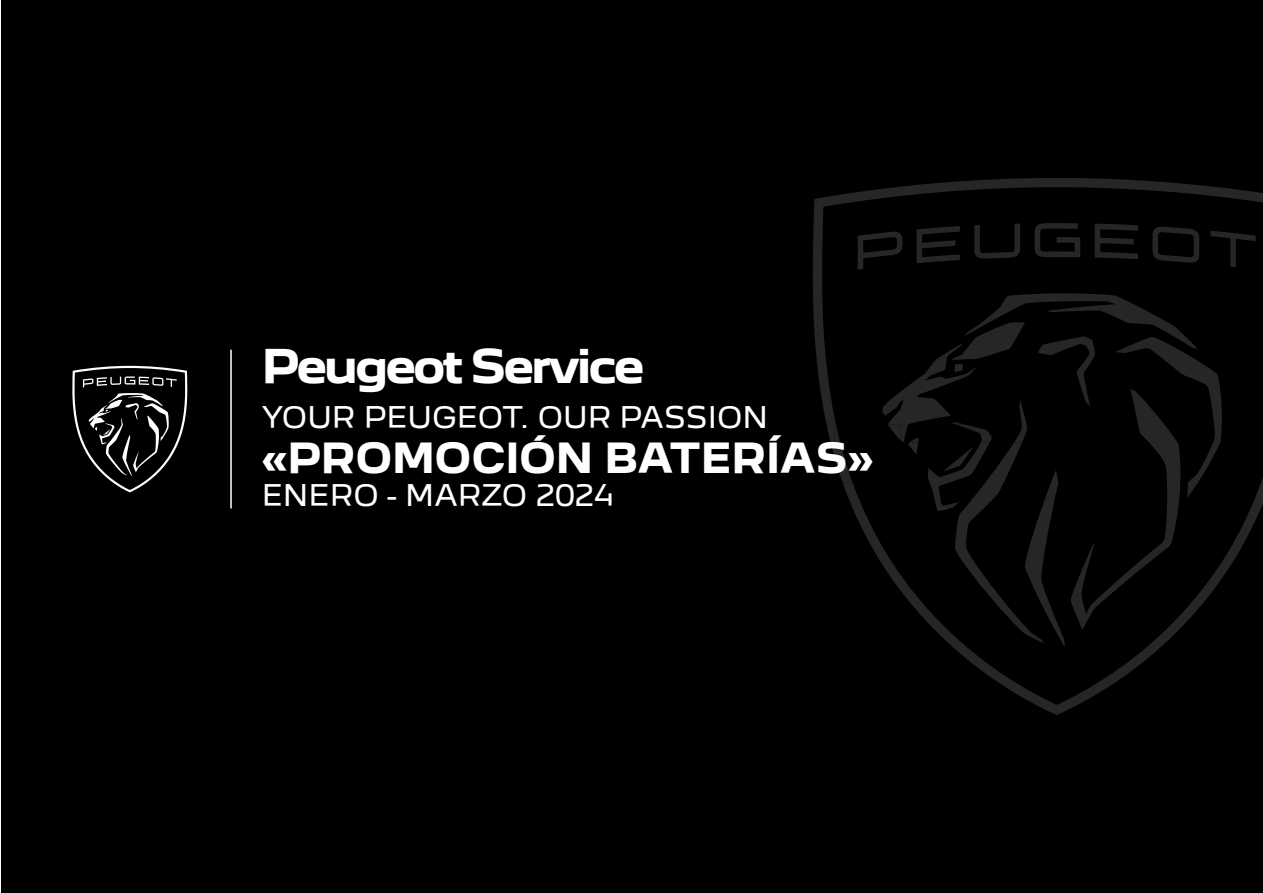
<style>
.page{position:relative;width:1263px;height:893px;background:#fff}
.page>*{position:absolute;margin:0;border:0;box-sizing:border-box;transform-origin:0 0}
.t1{font:700 42px "Peugeot New";letter-spacing:-.075em;color:#fff}
.t2{font:700 37.5px "Peugeot New";color:#fff}
.t3{font:27px "Peugeot New";color:#fff}
</style>
<div class="page">
<div style="left:2px;top:0;width:1261px;height:893px;background:#000"></div>
<svg style="left:813px;top:178px;width:450px;height:288px"></svg>
<svg style="left:826px;top:421px;width:2px;height:10px"></svg>
<svg style="left:834px;top:417px;width:6px;height:26px"></svg>
<svg style="left:842px;top:471px;width:421px;height:244px"></svg>
<svg style="left:837px;top:466px;width:15px;height:16px"></svg>
<svg style="left:72px;top:366px;width:116px;height:126px"></svg>
<hr style="left:230px;top:350px;width:2px;height:158px;background:#fff">
<h1 class="t1" style="left:262px;top:339px;width:384px">Peugeot Service</h1>
<p class="t3" style="left:262px;top:400px;width:508px">YOUR PEUGEOT. OUR PASSION</p>
<h2 class="t2" style="left:262px;top:433px;width:613px">«PROMOCIÓN BATERÍAS»</h2>
<p class="t3" style="left:262px;top:477px;width:354px">ENERO - MARZO 2024</p>
</div>
